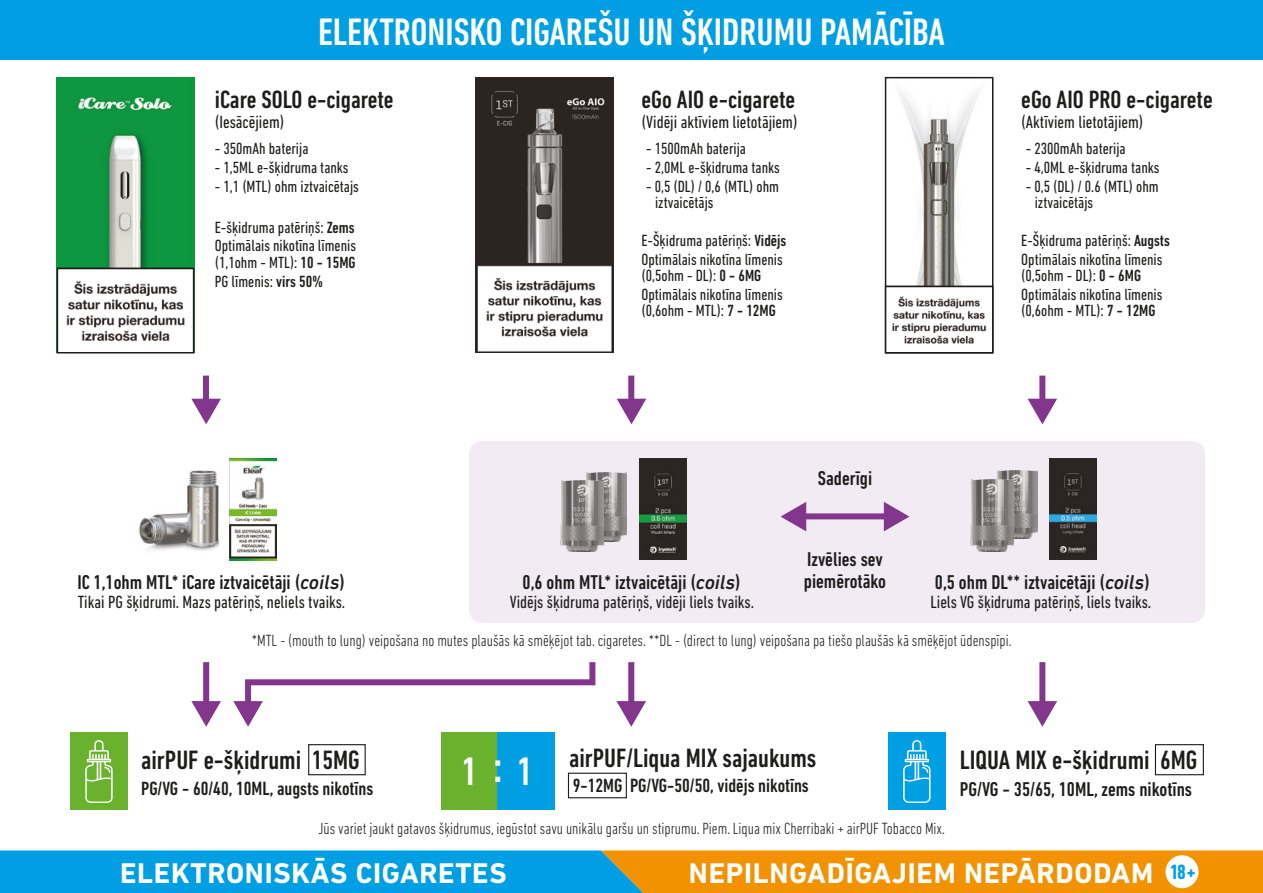
<style>
.page{position:relative;width:1263px;height:893px;background:#fff}
.page>*{position:absolute;margin:0;border:0;box-sizing:border-box;transform-origin:0 0}
.t1{font:500 condensed 40.5px "DIN Next LT Pro";color:#fff}
.t2{font:500 condensed 39px "DIN Next LT Pro";color:#fff}
.t3{font:700 28.95px "DIN Next LT Pro";letter-spacing:.025em;color:#fff}
.t4{font:500 condensed 27px "DIN Next LT Pro";color:#1d1d1b}
.t5{font:500 condensed 25.5px "DIN Next LT Pro";color:#1d1d1b}
.t6{font:500 condensed 20.4px "DIN Next LT Pro";color:#1d1d1b}
.t7{font:500 condensed 19.5px "DIN Next LT Pro";color:#1d1d1b}
.t8{font:condensed 18px "DIN Next LT Pro";color:#1d1d1b}
.t9{font:condensed 16.5px/18.8px "DIN Next LT Pro";color:#1d1d1b}
.t10{font:300 condensed 16.5px "DIN Next LT Pro";color:#1d1d1b}
.s1{font-weight:500}
.s2{font-style:italic;font-stretch:normal}
.s3{font-size:44.7px}
.s4{font-stretch:condensed;font-size:21px;color:#009fe3}
</style>
<div class="page">
<div style="left:469px;top:441px;width:736px;height:182px;background:#f2ebf3;border-radius:13px"></div>
<img style="left:139px;top:470px;width:81px;height:81px">
<img style="left:229px;top:458px;width:48px;height:102px">
<img style="left:996px;top:471px;width:41px;height:67px">
<img style="left:1049px;top:458px;width:47px;height:102px">
<img style="left:970px;top:480px;width:44px;height:71px">
<img style="left:639px;top:458px;width:47px;height:102px">
<img style="left:586px;top:473px;width:41px;height:68px">
<img style="left:560px;top:480px;width:43px;height:71px">
<img style="left:476px;top:78px;width:137px;height:275px">
<img style="left:57px;top:78px;width:138px;height:275px">
<div style="left:0;top:0;width:1263px;height:60px;background:#009fe3"></div>
<div style="left:203px;top:662px;width:6px;height:59px;background:#82368c"></div>
<svg style="left:191px;top:701px;width:30px;height:26px"></svg>
<div style="left:628px;top:662px;width:6px;height:59px;background:#82368c"></div>
<svg style="left:616px;top:701px;width:30px;height:26px"></svg>
<div style="left:1039px;top:662px;width:6px;height:59px;background:#82368c"></div>
<svg style="left:1027px;top:701px;width:30px;height:26px"></svg>
<svg style="left:884px;top:502px;width:25px;height:29px"></svg>
<div style="left:786px;top:513px;width:100px;height:6px;background:#82368c"></div>
<svg style="left:781px;top:502px;width:25px;height:29px"></svg>
<div style="left:628px;top:376px;width:6px;height:43px;background:#82368c"></div>
<svg style="left:617px;top:399px;width:29px;height:25px"></svg>
<div style="left:203px;top:376px;width:6px;height:43px;background:#82368c"></div>
<svg style="left:191px;top:399px;width:30px;height:25px"></svg>
<div style="left:1039px;top:376px;width:6px;height:43px;background:#82368c"></div>
<svg style="left:1028px;top:399px;width:29px;height:25px"></svg>
<div style="left:70px;top:733px;width:58px;height:77px;background:#6ab12e"></div>
<div style="left:441px;top:733px;width:57px;height:77px;background:#6ab12e"></div>
<div style="left:498px;top:733px;width:57px;height:77px;background:#009fe3"></div>
<svg style="left:233px;top:662px;width:363px;height:65px"></svg>
<svg style="left:85px;top:740px;width:28px;height:63px"></svg>
<svg style="left:0;top:850px;width:1263px;height:43px;background:#7a9973"></svg>
<div style="left:1165px;top:855px;width:33px;height:33px;background:#fff;border-radius:50%"></div>
<img style="left:888px;top:94px;width:102px;height:192px">
<div style="left:885px;top:77px;width:108px;height:276px;border:2px solid #1d1d1b"></div>
<img style="left:60px;top:271px;width:131px;height:79px">
<div style="left:57px;top:268px;width:137px;height:85px;border:2px solid #1d1d1b"></div>
<img style="left:892px;top:296px;width:95px;height:48px">
<div style="left:885px;top:286px;width:108px;height:67px;border:2px solid #1d1d1b"></div>
<div style="left:308px;top:744px;width:58px;height:31px;border:1px solid #1d1d1b"></div>
<div style="left:888px;top:733px;width:57px;height:77px;background:#009fe3"></div>
<svg style="left:903px;top:740px;width:27px;height:63px"></svg>
<div style="left:1155px;top:744px;width:49px;height:31px;border:1px solid #1d1d1b"></div>
<div style="left:568px;top:773px;width:59px;height:25px;border:1px solid #1d1d1b"></div>
<h2 class="t2" style="left:318px;top:9px;width:628px">ELEKTRONISKO CIGAREŠU UN ŠĶIDRUMU PAMĀCĪBA</h2>
<h3 class="t5" style="left:215px;top:85px;width:180px">iCare SOLO e-cigarete</h3>
<p class="t8" style="left:215px;top:111px;width:71px">(Iesācējiem)</p>
<p class="t9" style="left:215px;top:139px;width:95px">- 350mAh baterija</p>
<p class="t9" style="left:215px;top:158px;width:135px">- 1,5ML e-šķidruma tanks</p>
<p class="t9" style="left:215px;top:177px;width:146px">- 1,1 (MTL) ohm iztvaicētajs</p>
<p class="t9" style="left:215px;top:218px;width:143px">E-šķidruma patēriņš: <span class="s1">Zems<br></span>Optimālais nikotīna līmenis</p>
<p class="t9" style="left:215px;top:253px;width:142px">(1,1ohm - MTL): <span class="s1">10 - 15MG<br></span>PG līmenis: <span class="s1">virs 50%</span></p>
<h3 class="t5" style="left:642px;top:85px;width:155px">eGo AIO e-cigarete</h3>
<p class="t8" style="left:642px;top:111px;width:157px">(Vidēji aktīviem lietotājiem)</p>
<p class="t9" style="left:646px;top:139px;width:101px">- 1500mAh baterija</p>
<p class="t9" style="left:646px;top:158px;width:135px">- 2,0ML e-šķidruma tanks</p>
<p class="t9" style="left:655px;top:178px;width:125px;line-height:16.5px;text-indent:-9px">- 0,5 (DL) / 0,6 (MTL) ohm iztvaicētājs</p>
<p class="t9" style="left:642px;top:231px;width:146px">E-Šķidruma patēriņš: <span class="s1">Vidējs<br></span>Optimālais nikotīna līmenis</p>
<p class="t9" style="left:642px;top:266px;width:143px">(0,5ohm - DL): <span class="s1">0 - 6MG<br></span>Optimālais nikotīna līmenis</p>
<p class="t9" style="left:642px;top:301px;width:136px">(0,6ohm - MTL): <span class="s1">7 - 12MG</span></p>
<p class="t6" style="left:818px;top:467px;width:56px">Saderīgi</p>
<p class="t6" style="left:807px;top:548px;width:77px">Izvēlies sev</p>
<h3 class="t5" style="left:1021px;top:85px;width:193px">eGo AIO PRO e-cigarete</h3>
<p class="t8" style="left:1021px;top:111px;width:124px">(Aktīviem lietotājiem)</p>
<p class="t9" style="left:1026px;top:139px;width:101px">- 2300mAh baterija</p>
<p class="t9" style="left:1026px;top:158px;width:135px">- 4,0ML e-šķidruma tanks</p>
<p class="t9" style="left:1035px;top:178px;width:125px;line-height:16.5px;text-indent:-9px">- 0,5 (DL) / 0.6 (MTL) ohm iztvaicētājs</p>
<p class="t9" style="left:1021px;top:231px;width:150px">E-Šķidruma patēriņš: <span class="s1">Augsts<br></span>Optimālais nikotīna līmenis</p>
<p class="t9" style="left:1021px;top:266px;width:143px">(0,5ohm - DL): <span class="s1">0 - 6MG<br></span>Optimālais nikotīna līmenis</p>
<p class="t9" style="left:1021px;top:301px;width:136px">(0,6ohm - MTL): <span class="s1">7 - 12MG</span></p>
<p class="t6" style="left:77px;top:571px;width:269px">IC 1,1ohm MTL* iCare iztvaicētāji (<span class="s2">coils</span>)</p>
<p class="t6" style="left:804px;top:569px;width:84px">piemērotāko</p>
<p class="t8" style="left:78px;top:591px;width:269px">Tikai PG šķidrumi. Mazs patēriņš, neliels tvaiks.</p>
<p class="t6" style="left:523px;top:571px;width:220px">0,6 ohm MTL* iztvaicētāji (<span class="s2">coils</span>)</p>
<p class="t8" style="left:510px;top:591px;width:246px">Vidējs šķidruma patēriņš, vidēji liels tvaiks.</p>
<p class="t6" style="left:935px;top:571px;width:216px">0,5 ohm DL** iztvaicētāji (<span class="s2">coils</span>)</p>
<p class="t8" style="left:930px;top:591px;width:222px">Liels VG šķidruma patēriņš, liels tvaiks.</p>
<p class="t10" style="left:252px;top:631px;width:761px">*MTL - (mouth to lung) veipošana no mutes plaušās kā smēķējot tab. cigaretes. **DL - (direct to lung) veipošana pa tiešo plaušās kā smēķējot ūdenspīpi.</p>
<h3 class="t4" style="left:141px;top:745px;width:220px">airPUF e-šķidrumi 15MG</h3>
<p class="t7" style="left:141px;top:777px;width:234px">PG/VG - 60/40, 10ML, augsts nikotīns</p>
<h1 class="t1" style="left:462px;top:748px;width:73px">1<span class="s3">:</span>1</h1>
<h3 class="t4" style="left:569px;top:742px;width:249px">airPUF/Liqua MIX sajaukums</h3>
<p class="t7" style="left:573px;top:775px;width:237px">9-12MG PG/VG-50/50, vidējs nikotīns</p>
<p class="t10" style="left:318px;top:819px;width:628px">Jūs variet jaukt gatavos šķidrumus, iegūstot savu unikālu garšu un stiprumu. Piem. Liqua mix Cherribaki + airPUF Tobacco Mix.</p>
<h3 class="t4" style="left:960px;top:745px;width:239px">LIQUA MIX e-šķidrumi 6MG</h3>
<p class="t6" style="left:960px;top:777px;width:234px">PG/VG - 35/65, 10ML, zems nikotīns</p>
<h3 class="t3" style="left:120px;top:856px;width:388px">ELEKTRONISKĀS CIGARETES</h3>
<h3 class="t3" style="left:689px;top:856px;width:508px">NEPILNGADĪGAJIEM NEPĀRDODAM <span class="s4">18 +</span></h3>
</div>
